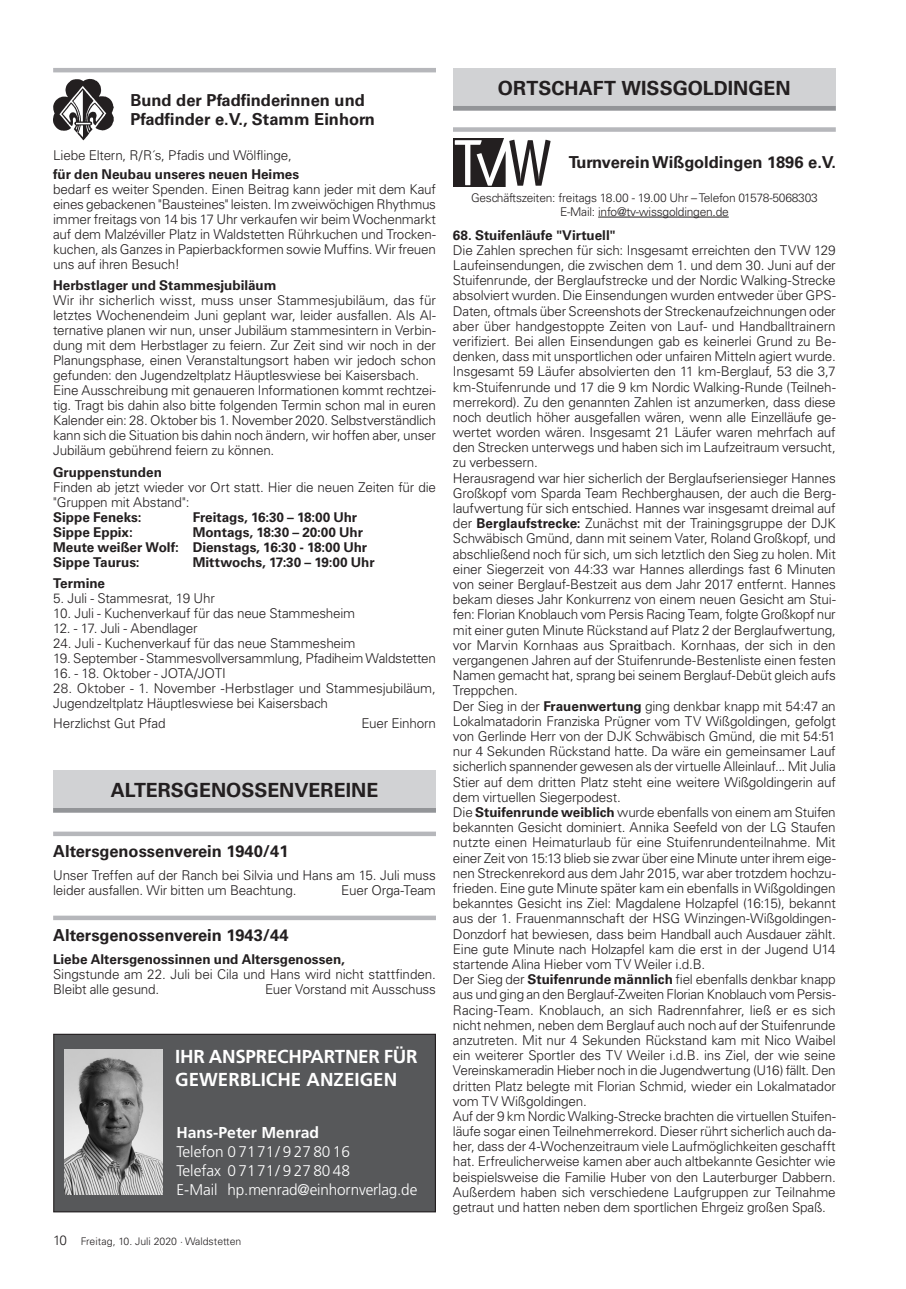
<style>
.page{position:relative;width:906px;height:1289px;background:#fff}
.page>*{position:absolute;margin:0;border:0;box-sizing:border-box;transform-origin:0 0}
.t1{font:700 19.5px "Univers LT";color:#231f20}
.t2{font:700 18.75px/22.5px "Frutiger";letter-spacing:-.01em;color:#fff}
.t3{font:700 16.5px/19.5px "Univers LT";color:#231f20}
.t4{font:700 15.75px "Frutiger";color:#fff}
.t5{font:300 15.45px/18.8px "Frutiger";color:#fff}
.t6{font:300 13.5px/15.1px "Univers LT";letter-spacing:-.015em;color:#231f20}
.t7{font:700 13.5px/15px "Univers LT";color:#231f20}
.t8{font:300 12px/13.5px "Univers LT";letter-spacing:-.02em;color:#231f20;text-align:center}
.t9{font:300 10.5px "Univers LT";color:#231f20}
.s1{font-size:13.5px}
.s2{font-weight:700}
</style>
<div class="page">
<img style="left:53px;top:79px;width:60px;height:61px">
<hr style="left:53px;top:68px;width:383px;height:4px;background:#b6b7bb">
<div style="left:53px;top:770px;width:383px;height:42px;background:#d1d2d4"></div>
<hr style="left:53px;top:808px;width:383px;height:4px;background:#939598">
<div style="left:53px;top:831px;width:383px;height:5px;background:#b6b7bb"></div>
<div style="left:53px;top:915px;width:383px;height:5px;background:#b6b7bb"></div>
<div style="left:453px;top:68px;width:383px;height:42px;background:#d1d2d4"></div>
<hr style="left:453px;top:106px;width:383px;height:4px;background:#939598">
<div style="left:453px;top:127px;width:383px;height:5px;background:#b6b7bb"></div>
<img style="left:453px;top:138px;width:97px;height:49px">
<hr style="left:598px;top:217px;width:131px;height:1px;background:#231f20">
<div style="left:54px;top:1034px;width:381px;height:177px;background:#57585a"></div>
<div style="left:53px;top:1033px;width:383px;height:179px;border:1px solid #231f20"></div>
<img style="left:65px;top:1049px;width:98px;height:145px">
<p class="t3" style="left:130px;top:90px;width:246px">Bund der Pfadfinderinnen und<br>Pfadfinder e.V., Stamm Einhorn</p>
<p class="t6" style="left:53px;top:147px;width:240px">Liebe Eltern, R/R´s, Pfadis und Wölflinge,</p>
<p class="t7" style="left:53px;top:167px;width:248px">für den Neubau unseres neuen Heimes</p>
<p class="t6" style="left:53px;top:182px;width:384px;text-align:justify">bedarf es weiter Spenden. Einen Beitrag kann jeder mit dem Kauf eines gebackenen "Bausteines" leisten. Im zweiwöchigen Rhythmus immer freitags von 14 bis 17 Uhr verkaufen wir beim Wochenmarkt auf dem Malzéviller Platz in Waldstetten Rührkuchen und Trocken&shy;kuchen, als Ganzes in Papierbackformen sowie Muffins. Wir freuen uns auf ihren Besuch!</p>
<p class="t7" style="left:53px;top:278px;width:225px">Herbstlager und Stammesjubiläum</p>
<p class="t6" style="left:53px;top:293px;width:384px">Wir ihr sicherlich wisst, muss unser Stammesjubiläum, das für letztes Wochenendeim Juni geplant war, leider ausfallen. Als Al&shy;ternative planen wir nun, unser Jubiläum stammesintern in Verbin&shy;dung mit dem Herbstlager zu feiern. Zur Zeit sind wir noch in der Planungsphase, einen Veranstaltungsort haben wir jedoch schon gefunden: den Jugendzeltplatz Häuptleswiese bei Kaisersbach.<br>Eine Ausschreibung mit genaueren Informationen kommt rechtzei&shy;tig. Tragt bis dahin also bitte folgenden Termin schon mal in euren Kalender ein: 28. Oktober bis 1. November 2020. Selbstverständlich kann sich die Situation bis dahin noch ändern, wir hoffen aber, unser Jubiläum gebührend feiern zu können.</p>
<p class="t7" style="left:53px;top:464px;width:110px">Gruppenstunden</p>
<p class="t6" style="left:53px;top:479px;width:384px">Finden ab jetzt wieder vor Ort statt. Hier die neuen Zeiten für die "Gruppen mit Abstand":</p>
<p class="t7" style="left:53px;top:509px;width:90px">Sippe Feneks:</p>
<p class="t7" style="left:193px;top:509px;width:166px">Freitags, 16:30 – 18:00 Uhr</p>
<p class="t7" style="left:53px;top:524px;width:81px">Sippe Eppix:</p>
<p class="t7" style="left:53px;top:524px;width:315px;text-indent:139px">Montags, 18:30 – 20:00 Uhr<br>Meute weißer Wolf: Dienstags, 16:30 - 18:00 Uhr<br>Sippe Taurus:</p>
<p class="t7" style="left:193px;top:554px;width:183px">Mittwochs, 17:30 – 19:00 Uhr</p>
<p class="t7" style="left:53px;top:576px;width:53px">Termine</p>
<p class="t6" style="left:53px;top:591px;width:163px">5. Juli - Stammesrat, 19 Uhr</p>
<p class="t6" style="left:53px;top:606px;width:303px">10. Juli - Kuchenverkauf für das neue Stammesheim</p>
<p class="t6" style="left:53px;top:621px;width:146px">12. - 17. Juli - Abendlager</p>
<p class="t6" style="left:53px;top:636px;width:304px">24. Juli - Kuchenverkauf für das neue Stammesheim</p>
<p class="t6" style="left:53px;top:651px;width:384px">19. September - Stammesvollversammlung, Pfadiheim Waldstetten</p>
<p class="t6" style="left:53px;top:666px;width:174px">16. - 18. Oktober - JOTA/JOTI</p>
<p class="t6" style="left:53px;top:681px;width:384px">28. Oktober - 1. November -Herbstlager und Stammesjubiläum,<br>Jugendzeltplatz Häuptleswiese bei Kaisersbach</p>
<p class="t6" style="left:53px;top:715px;width:114px">Herzlichst Gut Pfad</p>
<p class="t6" style="left:361px;top:715px;width:76px">Euer Einhorn</p>
<h1 class="t1" style="left:111px;top:778px;width:269px">ALTERSGENOSSENVEREINE</h1>
<p class="t3" style="left:53px;top:841px;width:237px">Altersgenossenverein 1940/41</p>
<p class="t6" style="left:53px;top:867px;width:384px">Unser Treffen auf der Ranch bei Silvia und Hans am 15. Juli muss leider ausfallen. Wir bitten um Beachtung.</p>
<p class="t6" style="left:341px;top:882px;width:96px">Euer Orga-Team</p>
<p class="t3" style="left:53px;top:925px;width:237px">Altersgenossenverein 1943/44</p>
<p class="t7" style="left:53px;top:951px;width:293px">Liebe Altersgenossinnen und Altersgenossen,</p>
<p class="t6" style="left:53px;top:966px;width:384px">Singstunde am 22. Juli bei Cila und Hans wird nicht stattfinden.<br>Bleibt alle gesund.</p>
<p class="t6" style="left:265px;top:981px;width:172px">Euer Vorstand mit Ausschuss</p>
<h2 class="t2" style="left:175px;top:1045px;width:244px">IHR ANSPRECHPARTNER FÜR<br>GEWERBLICHE ANZEIGEN</h2>
<p class="t4" style="left:176px;top:1123px;width:144px">Hans-Peter Menrad</p>
<p class="t5" style="left:176px;top:1142px;width:242px">Telefon 0 7171/ 9 27 80 16<br>Telefax 0 7171/ 9 27 80 48<br>E-Mail hp.menrad@einhornverlag.de</p>
<p class="t9" style="left:53px;top:1234px;width:190px"><span class="s1">10</span> Freitag, 10. Juli 2020 · Waldstetten</p>
<h1 class="t1" style="left:498px;top:76px;width:294px">ORTSCHAFT WISSGOLDINGEN</h1>
<p class="t3" style="left:569px;top:153px;width:269px">Turnverein Wißgoldingen 1896 e.V.</p>
<p class="t8" style="left:471px;top:191px;width:348px">Geschäftszeiten: freitags 18.00 - 19.00 Uhr – Telefon 01578-5068303<br>E-Mail: info@tv-wissgoldingen.de</p>
<p class="t7" style="left:453px;top:227px;width:164px">68. Stuifenläufe "Virtuell"</p>
<p class="t6" style="left:453px;top:242px;width:384px">Die Zahlen sprechen für sich: Insgesamt erreichten den TVW 129<br>Laufeinsendungen, die zwischen dem 1. und dem 30. Juni auf der Stuifenrunde, der Berglaufstrecke und der Nordic Walking-Strecke absolviert wurden. Die Einsendungen wurden entweder über GPS-Daten, oftmals über Screenshots der Streckenaufzeichnungen oder aber über handgestoppte Zeiten von Lauf- und Handballtrainern verifiziert. Bei allen Einsendungen gab es keinerlei Grund zu Be&shy;denken, dass mit unsportlichen oder unfairen Mitteln agiert wurde.<br>Insgesamt 59 Läufer absolvierten den 11 km-Berglauf, 53 die 3,7 km-Stuifenrunde und 17 die 9 km Nordic Walking-Runde (Teilneh&shy;merrekord). Zu den genannten Zahlen ist anzumerken, dass diese noch deutlich höher ausgefallen wären, wenn alle Einzelläufe ge&shy;wertet worden wären. Insgesamt 21 Läufer waren mehrfach auf den Strecken unterwegs und haben sich im Laufzeitraum versucht, zu verbessern.<br>Herausragend war hier sicherlich der Berglaufseriensieger Hannes Großkopf vom Sparda Team Rechberghausen, der auch die Berg&shy;laufwertung für sich entschied. Hannes war insgesamt dreimal auf der <span class="s2">Berglaufstrecke:</span> Zunächst mit der Trainingsgruppe der DJK Schwäbisch Gmünd, dann mit seinem Vater, Roland Großkopf, und abschließend noch für sich, um sich letztlich den Sieg zu holen. Mit einer Siegerzeit von 44:33 war Hannes allerdings fast 6 Minuten von seiner Berglauf-Bestzeit aus dem Jahr 2017 entfernt. Hannes bekam dieses Jahr Konkurrenz von einem neuen Gesicht am Stui&shy;fen: Florian Knoblauch vom Persis Racing Team, folgte Großkopf nur mit einer guten Minute Rückstand auf Platz 2 der Berglaufwertung, vor Marvin Kornhaas aus Spraitbach. Kornhaas, der sich in den vergangenen Jahren auf der Stuifenrunde-Bestenliste einen festen Namen gemacht hat, sprang bei seinem Berglauf-Debüt gleich aufs Treppchen.<br>Der Sieg in der <span class="s2">Frauenwertung</span> ging denkbar knapp mit 54:47 an Lokalmatadorin Franziska Prügner vom TV Wißgoldingen, gefolgt von Gerlinde Herr von der DJK Schwäbisch Gmünd, die mit 54:51 nur 4 Sekunden Rückstand hatte. Da wäre ein gemeinsamer Lauf sicherlich spannender gewesen als der virtuelle Alleinlauf... Mit Julia Stier auf dem dritten Platz steht eine weitere Wißgoldingerin auf dem virtuellen Siegerpodest.<br>Die <span class="s2">Stuifenrunde weiblich</span> wurde ebenfalls von einem am Stuifen bekannten Gesicht dominiert. Annika Seefeld von der LG Staufen nutzte einen Heimaturlaub für eine Stuifenrundenteilnahme. Mit einer Zeit von 15:13 blieb sie zwar über eine Minute unter ihrem eige&shy;nen Streckenrekord aus dem Jahr 2015, war aber trotzdem hochzu&shy;frieden. Eine gute Minute später kam ein ebenfalls in Wißgoldingen bekanntes Gesicht ins Ziel: Magdalene Holzapfel (16:15), bekannt aus der 1. Frauenmannschaft der HSG Winzingen-Wißgoldingen-Donzdorf hat bewiesen, dass beim Handball auch Ausdauer zählt.<br>Eine gute Minute nach Holzapfel kam die erst in der Jugend U14 startende Alina Hieber vom TV Weiler i.d.B.<br>Der Sieg der <span class="s2">Stuifenrunde männlich</span> fiel ebenfalls denkbar knapp aus und ging an den Berglauf-Zweiten Florian Knoblauch vom Persis-Racing-Team. Knoblauch, an sich Radrennfahrer, ließ er es sich nicht nehmen, neben dem Berglauf auch noch auf der Stuifenrunde anzutreten. Mit nur 4 Sekunden Rückstand kam mit Nico Waibel ein weiterer Sportler des TV Weiler i.d.B. ins Ziel, der wie seine Vereinskameradin Hieber noch in die Jugendwertung (U16) fällt. Den dritten Platz belegte mit Florian Schmid, wieder ein Lokalmatador vom TV Wißgoldingen.<br>Auf der 9 km Nordic Walking-Strecke brachten die virtuellen Stuifen&shy;läufe sogar einen Teilnehmerrekord. Dieser rührt sicherlich auch da&shy;her, dass der 4-Wochenzeitraum viele Laufmöglichkeiten geschafft hat. Erfreulicherweise kamen aber auch altbekannte Gesichter wie beispielsweise die Familie Huber von den Lauterburger Dabbern.<br>Außerdem haben sich verschiedene Laufgruppen zur Teilnahme getraut und hatten neben dem sportlichen Ehrgeiz großen Spaß.</p>
</div>
